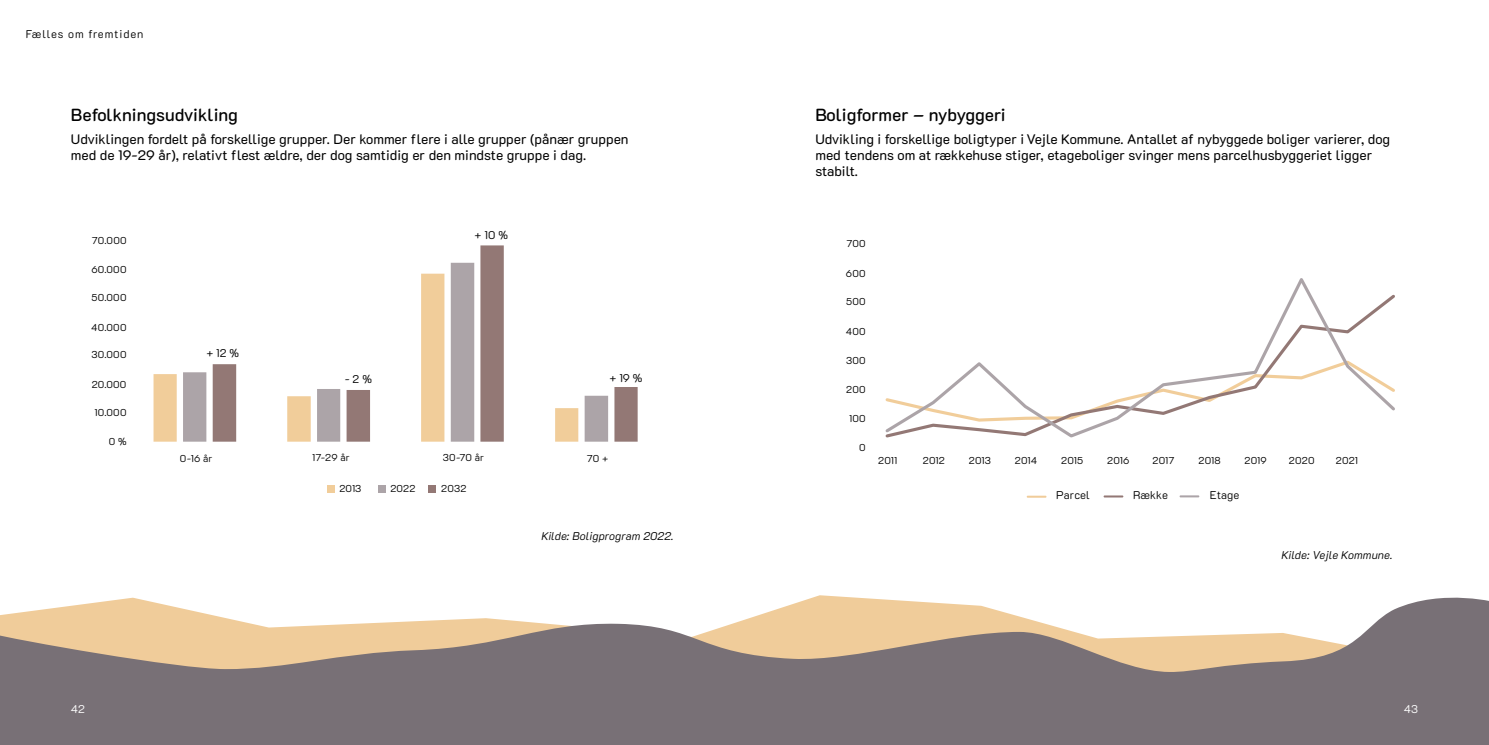
<style>
.page{position:relative;width:1489px;height:745px;background:#fff}
.page>*{position:absolute;margin:0;border:0;box-sizing:border-box;transform-origin:0 0}
.t1{font:500 17.5px "K2 D";color:#000}
.t2{font:13.75px/16.2px "K2 D";color:#000}
.t3{font:italic 300 11.25px "K2 D";letter-spacing:-.005em;color:#000}
.t4{font:300 11.25px "K2 D";letter-spacing:.01em;color:#000}
.t5{font:300 11.25px "K2 D";letter-spacing:.08em;color:#000}
.t6{font:300 11.25px "K2 D";color:#fff}
.t7{font:300 10px "K2 D";letter-spacing:.015em;color:#000}
</style>
<div class="page">
<svg style="left:0;top:595px;width:1488px;height:149px;fill:#787076"></svg>
<div style="left:327px;top:485px;width:7px;height:7px;background:#f1cd9a"></div>
<div style="left:378px;top:484px;width:7px;height:8px;background:#aca4a8"></div>
<div style="left:428px;top:485px;width:7px;height:7px;background:#937875"></div>
<svg style="left:153px;top:374px;width:24px;height:67px;background:#f1ce9d"></svg>
<svg style="left:183px;top:364px;width:30px;height:77px;fill:#aca4a8"></svg>
<svg style="left:213px;top:245px;width:424px;height:196px"></svg>
<hr style="left:1026px;top:495px;width:20px;height:2px;background:#f0cc9a">
<hr style="left:1103px;top:495px;width:20px;height:2px;background:#937875">
<hr style="left:1179px;top:495px;width:20px;height:2px;background:#aca4a8">
<svg style="left:885px;top:278px;width:510px;height:160px"></svg>
<p class="t5" style="left:26px;top:28px;width:119px">Fælles om fremtiden</p>
<p class="t1" style="left:71px;top:105px;width:169px">Befolkningsudvikling</p>
<p class="t2" style="left:71px;top:131px;width:559px">Udviklingen fordelt på forskellige grupper. Der kommer flere i alle grupper (pånær gruppen med de 19-29 år), relativt flest ældre, der dog samtidig er den mindste gruppe i dag.</p>
<p class="t7" style="left:92px;top:234px;width:36px">70.000</p>
<p class="t7" style="left:91px;top:264px;width:37px">60.000</p>
<p class="t7" style="left:92px;top:291px;width:36px">50.000</p>
<p class="t7" style="left:91px;top:321px;width:37px">40.000</p>
<p class="t7" style="left:92px;top:349px;width:36px">30.000</p>
<p class="t7" style="left:92px;top:378px;width:36px">20.000</p>
<p class="t7" style="left:95px;top:406px;width:33px">10.000</p>
<p class="t7" style="left:109px;top:435px;width:19px">0 %</p>
<p class="t4" style="left:206px;top:346px;width:34px">+ 12 %</p>
<p class="t7" style="left:180px;top:452px;width:34px">0-16 år</p>
<p class="t4" style="left:345px;top:372px;width:29px">- 2 %</p>
<p class="t4" style="left:474px;top:228px;width:35px">+ 10 %</p>
<p class="t4" style="left:609px;top:371px;width:35px">+ 19 %</p>
<p class="t7" style="left:312px;top:452px;width:39px">17-29 år</p>
<p class="t7" style="left:443px;top:452px;width:43px">30-70 år</p>
<p class="t7" style="left:587px;top:452px;width:23px">70 +</p>
<p class="t7" style="left:339px;top:482px;width:24px">2013</p>
<p class="t7" style="left:390px;top:482px;width:27px">2022</p>
<p class="t7" style="left:441px;top:482px;width:27px">2032</p>
<p class="t3" style="left:541px;top:529px;width:134px">Kilde: Boligprogram 2022.</p>
<p class="t1" style="left:815px;top:105px;width:192px">Boligformer – nybyggeri</p>
<p class="t2" style="left:815px;top:131px;width:576px">Udvikling i forskellige boligtyper i Vejle Kommune. Antallet af nybyggede boliger varierer, dog med tendens om at rækkehuse stiger, etageboliger svinger mens parcelhusbyggeriet ligger stabilt.</p>
<p class="t7" style="left:846px;top:237px;width:21px">700</p>
<p class="t7" style="left:845px;top:267px;width:21px">600</p>
<p class="t7" style="left:846px;top:296px;width:21px">500</p>
<p class="t7" style="left:845px;top:325px;width:21px">400</p>
<p class="t7" style="left:846px;top:354px;width:21px">300</p>
<p class="t7" style="left:846px;top:383px;width:21px">200</p>
<p class="t7" style="left:849px;top:413px;width:18px">100</p>
<p class="t7" style="left:859px;top:441px;width:8px">0</p>
<p class="t7" style="left:878px;top:454px;width:21px">2011</p>
<p class="t7" style="left:922px;top:454px;width:24px">2012</p>
<p class="t7" style="left:968px;top:454px;width:24px">2013</p>
<p class="t7" style="left:1014px;top:454px;width:24px">2014</p>
<p class="t7" style="left:1061px;top:454px;width:24px">2015</p>
<p class="t7" style="left:1107px;top:454px;width:24px">2016</p>
<p class="t7" style="left:1152px;top:454px;width:23px">2017</p>
<p class="t7" style="left:1198px;top:454px;width:24px">2018</p>
<p class="t7" style="left:1244px;top:454px;width:24px">2019</p>
<p class="t7" style="left:1288px;top:454px;width:27px">2020</p>
<p class="t7" style="left:1335px;top:454px;width:24px">2021</p>
<p class="t4" style="left:1056px;top:488px;width:35px">Parcel</p>
<p class="t4" style="left:1132px;top:488px;width:36px">Række</p>
<p class="t4" style="left:1209px;top:488px;width:31px">Etage</p>
<p class="t3" style="left:1281px;top:548px;width:113px">Kilde: Vejle Kommune.</p>
<p class="t6" style="left:71px;top:701px;width:16px">42</p>
<p class="t6" style="left:1403px;top:701px;width:16px">43</p>
</div>
